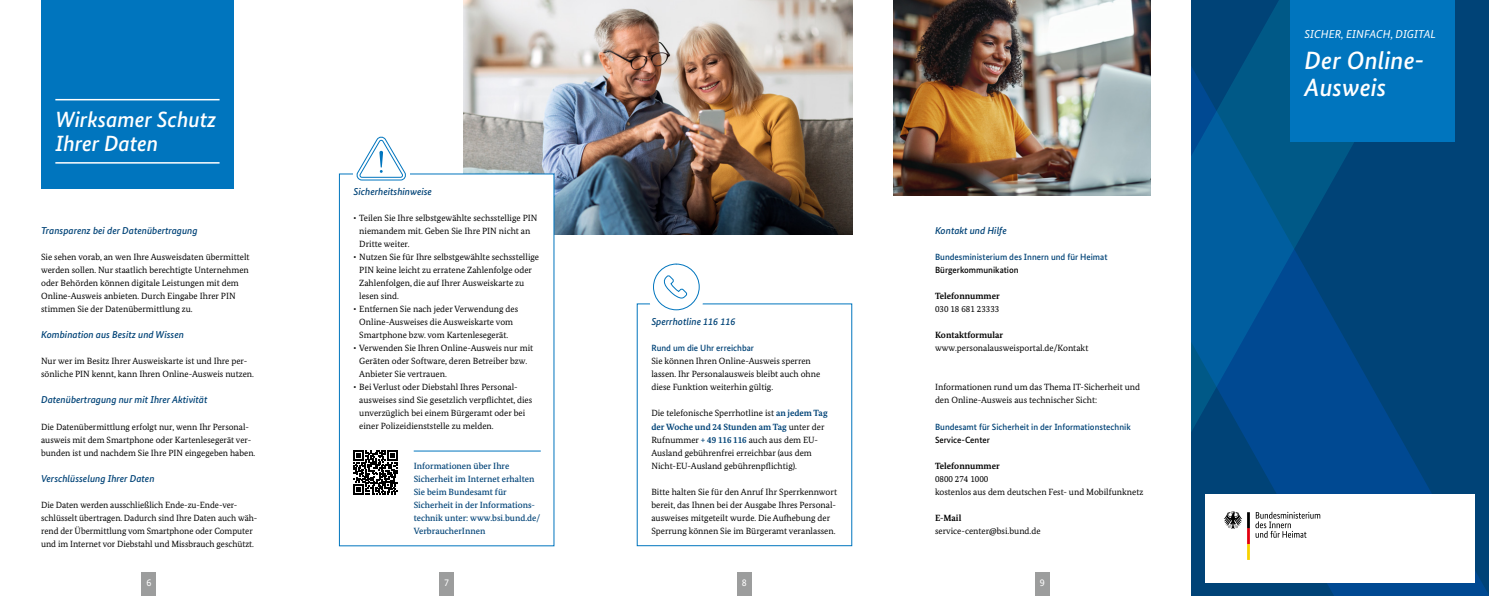
<style>
.page{position:relative;width:1489px;height:596px;background:#fff}
.page>*{position:absolute;margin:0;border:0;box-sizing:border-box;transform-origin:0 0}
.t1{font:italic 500 25px/27.5px "Bundes Sans";letter-spacing:.005em;color:#fff}
.t2{font:italic 500 22px/24.2px "Bundes Sans";color:#fff}
.t3{font:italic 11.5px "Bundes Sans";letter-spacing:.005em;color:#fff}
.t4{font:italic 500 10px "Bundes Sans";color:#004377}
.t5{font:10px "Bundes Sans";color:#fff}
.t6{font:9px/13px "Bundes Serif";color:#000}
.t7{font:500 9px/13px "Bundes Serif";color:#004377}
.t8{font:500 9px "Bundes Sans";color:#004377}
.t9{font:700 9px "Bundes Serif";color:#000}
.t10{font:500 9px "Bundes Sans";color:#000}
.s1{font-weight:700;color:#004377}
</style>
<div class="page">
<svg style="left:1191px;top:0;width:297px;height:595px;background:#004a84"></svg>
<img style="left:463px;top:0;width:389px;height:234px">
<div style="left:339px;top:173px;width:215px;height:373px;background:#fff;border:1px solid #0075be"></div>
<div style="left:41px;top:0;width:193px;height:188px;background:#0075be"></div>
<hr style="left:414px;top:450px;width:126px;height:1px;background:#0075be">
<svg style="left:353px;top:450px;width:44px;height:44px"></svg>
<hr style="left:55px;top:162px;width:164px;height:1px;background:#fff">
<hr style="left:55px;top:99px;width:164px;height:1px;background:#fff">
<div style="left:1205px;top:494px;width:269px;height:89px;background:#fff"></div>
<div style="left:353px;top:125px;width:56px;height:57px;background:#fff"></div>
<svg style="left:356px;top:136px;width:50px;height:45px"></svg>
<img style="left:893px;top:0;width:257px;height:195px">
<div style="left:1290px;top:0;width:164px;height:142px;background:#0075be"></div>
<svg style="left:648px;top:263px;width:56px;height:48px"></svg>
<svg style="left:1255px;top:511px;width:65px;height:26px"></svg>
<svg style="left:1224px;top:511px;width:25px;height:48px"></svg>
<div style="left:142px;top:572px;width:14px;height:23px;background:#9c9d9d"></div>
<div style="left:439px;top:572px;width:15px;height:23px;background:#9c9d9d"></div>
<div style="left:737px;top:572px;width:14px;height:23px;background:#9c9d9d"></div>
<div style="left:1035px;top:572px;width:14px;height:23px;background:#9c9d9d"></div>
<h2 class="t2" style="left:55px;top:107px;width:162px">Wirksamer Schutz<br>Ihrer Daten</h2>
<h3 class="t4" style="left:41px;top:224px;width:158px">Transparenz bei der Datenübertragung</h3>
<p class="t6" style="left:41px;top:250px;width:210px">Sie sehen vorab, an wen Ihre Ausweisdaten übermittelt werden sollen. Nur staatlich berechtigte Unternehmen oder Behörden können digitale Leistungen mit dem Online-Ausweis anbieten. Durch Eingabe Ihrer PIN stimmen Sie der Datenübermittlung zu.</p>
<h3 class="t4" style="left:41px;top:328px;width:144px">Kombination aus Besitz und Wissen</h3>
<p class="t6" style="left:41px;top:354px;width:214px">Nur wer im Besitz Ihrer Ausweiskarte ist und Ihre per&shy;sönliche PIN kennt, kann Ihren Online-Ausweis nutzen.</p>
<h3 class="t4" style="left:41px;top:393px;width:168px">Datenübertragung nur mit Ihrer Aktivität</h3>
<p class="t6" style="left:41px;top:419px;width:216px">Die Datenübermittlung erfolgt nur, wenn Ihr Personal&shy;ausweis mit dem Smartphone oder Kartenlesegerät ver&shy;bunden ist und nachdem Sie Ihre PIN eingegeben haben.</p>
<h3 class="t4" style="left:41px;top:471px;width:115px">Verschlüsselung Ihrer Daten</h3>
<p class="t6" style="left:41px;top:497px;width:218px">Die Daten werden ausschließlich Ende-zu-Ende-ver&shy;schlüsselt übertragen. Dadurch sind Ihre Daten auch wäh&shy;rend der Übermittlung vom Smartphone oder Computer und im Internet vor Diebstahl und Missbrauch geschützt.</p>
<h3 class="t4" style="left:353px;top:185px;width:80px">Sicherheitshinweise</h3>
<p class="t6" style="left:359px;top:211px;width:180px;text-indent:-6px">• Teilen Sie Ihre selbstgewählte sechsstellige PIN niemandem mit. Geben Sie Ihre PIN nicht an<br>Dritte weiter.</p>
<p class="t6" style="left:359px;top:250px;width:181px;text-indent:-6px">• Nutzen Sie für Ihre selbstgewählte sechsstellige PIN keine leicht zu erratene Zahlenfolge oder Zahlenfolgen, die auf Ihrer Ausweiskarte zu lesen sind.</p>
<p class="t6" style="left:353px;top:302px;width:166px;text-align:center">• Entfernen Sie nach jeder Verwendung des<br>Online-Ausweises die Ausweiskarte vom<br>Smartphone bzw. vom Kartenlesegerät.</p>
<p class="t6" style="left:359px;top:341px;width:175px;text-indent:-6px">• Verwenden Sie Ihren Online-Ausweis nur mit<br>Geräten oder Software, deren Betreiber bzw.<br>Anbieter Sie vertrauen.</p>
<p class="t6" style="left:359px;top:380px;width:174px;text-indent:-6px">• Bei Verlust oder Diebstahl Ihres Personal&shy;ausweises sind Sie gesetzlich verpfichtet, dies unverzüglich bei einem Bürgeramt oder bei einer Polizeidienststelle zu melden.</p>
<p class="t7" style="left:414px;top:458px;width:128px">Informationen über Ihre<br>Sicherheit im Internet erhalten<br>Sie beim Bundesamt für<br>Sicherheit in der Informations&shy;technik unter: www.bsi.bund.de/<br>VerbraucherInnen</p>
<h3 class="t4" style="left:651px;top:315px;width:85px">Sperrhotline 116 116</h3>
<h4 class="t8" style="left:651px;top:342px;width:104px">Rund um die Uhr erreichbar</h4>
<p class="t6" style="left:651px;top:354px;width:170px">Sie können Ihren Online-Ausweis sperren lassen. Ihr Personalausweis bleibt auch ohne diese Funktion weiterhin gültig.</p>
<p class="t6" style="left:651px;top:406px;width:178px">Die telefonische Sperrhotline ist <span class="s1">an jedem Tag der Woche und 24 Stunden am Tag</span> unter der Rufnummer <span class="s1">+ 49 116 116</span> auch aus dem EU-Ausland gebührenfrei erreichbar (aus dem Nicht-EU-Ausland gebührenpfichtig).</p>
<p class="t6" style="left:651px;top:484px;width:187px">Bitte halten Sie für den Anruf Ihr Sperrkennwort bereit, das Ihnen bei der Ausgabe Ihres Personal&shy;ausweises mitgeteilt wurde. Die Aufebung der Sperrung können Sie im Bürgeramt veranlassen.</p>
<h2 class="t4" style="left:935px;top:224px;width:73px">Kontakt und Hilfe</h2>
<h3 class="t8" style="left:935px;top:251px;width:174px">Bundesministerium des Innern und für Heimat</h3>
<p class="t10" style="left:935px;top:264px;width:85px">Bürgerkommunikation</p>
<h3 class="t9" style="left:935px;top:290px;width:66px">Telefonnummer</h3>
<p class="t6" style="left:935px;top:302px;width:66px">030 18 681 23333</p>
<h3 class="t9" style="left:935px;top:329px;width:70px">Kontaktformular</h3>
<p class="t6" style="left:935px;top:341px;width:155px">www.personalausweisportal.de/Kontakt</p>
<p class="t6" style="left:935px;top:380px;width:207px">Informationen rund um das Thema IT-Sicherheit und den Online-Ausweis aus technischer Sicht:</p>
<h3 class="t8" style="left:935px;top:420px;width:197px">Bundesamt für Sicherheit in der Informationstechnik</h3>
<p class="t10" style="left:935px;top:433px;width:56px">Service-Center</p>
<h3 class="t9" style="left:935px;top:459px;width:66px">Telefonnummer</h3>
<p class="t6" style="left:935px;top:471px;width:210px">0800 274 1000<br>kostenlos aus dem deutschen Fest- und Mobilfunknetz</p>
<h3 class="t9" style="left:935px;top:511px;width:28px">E-Mail</h3>
<p class="t6" style="left:935px;top:523px;width:107px">service-center@bsi.bund.de</p>
<p class="t5" style="left:146px;top:575px;width:6px">6</p>
<p class="t5" style="left:444px;top:575px;width:6px">7</p>
<p class="t5" style="left:742px;top:575px;width:6px">8</p>
<p class="t5" style="left:1039px;top:575px;width:6px">9</p>
<h1 class="t3" style="left:1304px;top:27px;width:133px">SICHER, EINFACH, DIGITAL</h1>
<h1 class="t1" style="left:1304px;top:46px;width:121px">Der Online-<br>Ausweis</h1>
</div>
